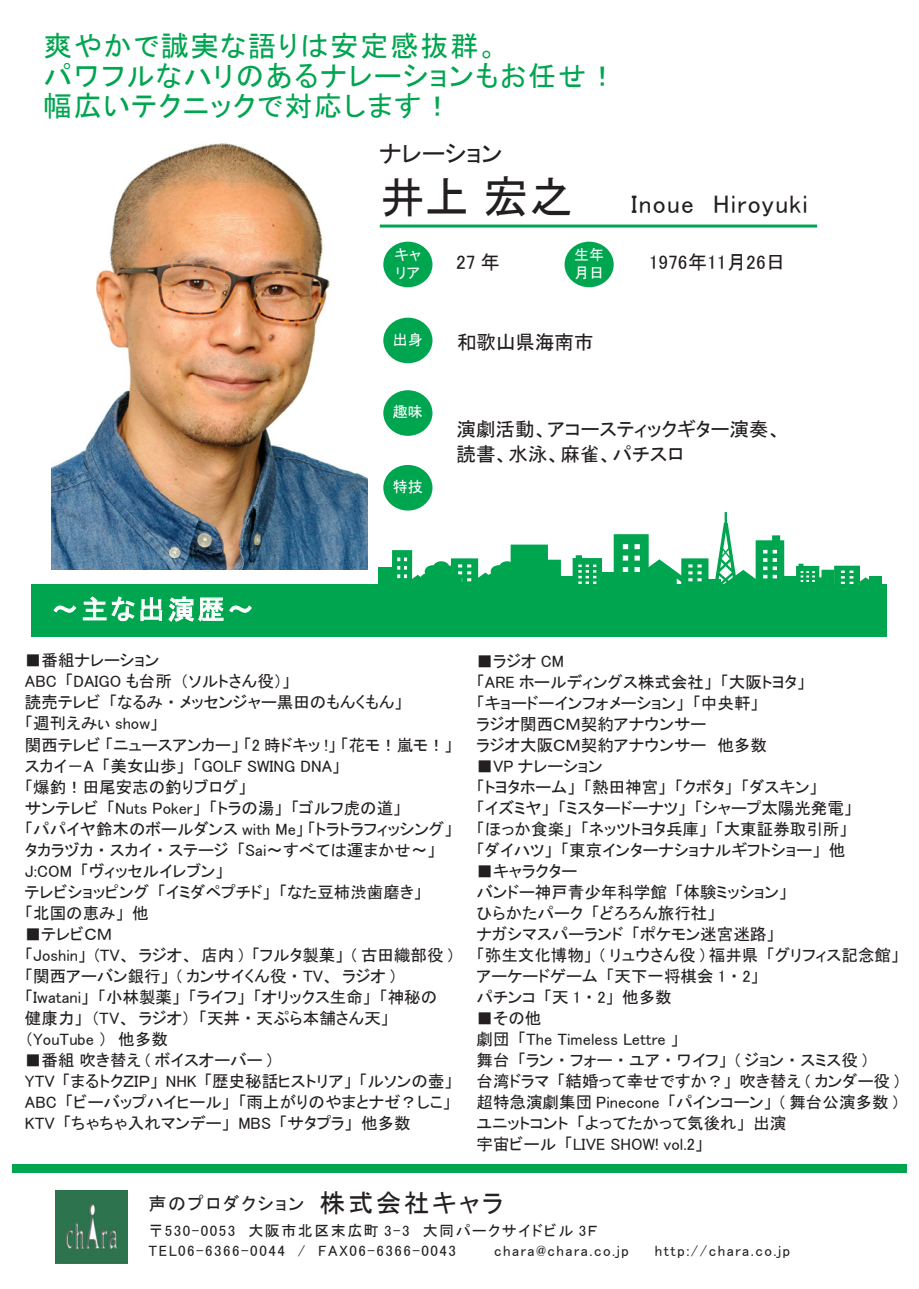
<style>
.page{position:relative;width:919px;height:1289px;background:#fff}
.page>*{position:absolute;margin:0;border:0;box-sizing:border-box;transform-origin:0 0}
.t1{font:45px "MS P Gothic";color:#231f20}
.t2{font:28.5px/30px "MS P Gothic";letter-spacing:.05em;color:#00a54f}
.t3{font:27px "MS P Gothic";letter-spacing:.1em;color:#fff}
.t4{font:25.5px "MS P Gothic";letter-spacing:.05em;color:#231f20}
.t5{font:24px "MS P Gothic";color:#231f20}
.t6{font:19.5px/25.5px "MS P Gothic";color:#231f20}
.t7{font:18px "MS P Gothic";letter-spacing:.1em;color:#231f20}
.t8{font:16.5px/21px "MS P Gothic";color:#231f20}
.t9{font:15px/19.5px "MS P Gothic";letter-spacing:.1em;color:#231f20}
.t10{font:15px/18px "MS P Gothic";color:#fff}
.s1{font-size:25.5px}
</style>
<div class="page">
<hr style="left:380px;top:224px;width:437px;height:3px;background:#00a54f">
<div style="left:564px;top:242px;width:49px;height:45px;background:#00a54f;border-radius:50%"></div>
<div style="left:383px;top:317px;width:49px;height:46px;background:#00a54f;border-radius:50%"></div>
<div style="left:383px;top:390px;width:49px;height:46px;background:#00a54f;border-radius:50%"></div>
<div style="left:383px;top:465px;width:49px;height:45px;background:#00a54f;border-radius:50%"></div>
<div style="left:383px;top:242px;width:49px;height:45px;background:#00a54f;border-radius:50%"></div>
<div style="left:32px;top:584px;width:855px;height:52px;background:#00a54f"></div>
<div style="left:560px;top:576px;width:15px;height:19px;background:#00a54f"></div>
<div style="left:378px;top:566px;width:16px;height:29px;background:#00a54f"></div>
<div style="left:783px;top:576px;width:15px;height:19px;background:#00a54f"></div>
<div style="left:869px;top:576px;width:13px;height:19px;background:#00a54f"></div>
<div style="left:599px;top:572px;width:15px;height:23px;background:#00a54f"></div>
<svg style="left:392px;top:544px;width:169px;height:40px"></svg>
<svg style="left:572px;top:555px;width:30px;height:29px"></svg>
<svg style="left:796px;top:563px;width:73px;height:21px"></svg>
<svg style="left:613px;top:512px;width:171px;height:72px"></svg>
<svg style="left:53px;top:605px;width:24px;height:8px"></svg>
<svg style="left:83px;top:596px;width:79px;height:25px"></svg>
<svg style="left:168px;top:596px;width:84px;height:26px"></svg>
<div style="left:12px;top:1164px;width:894px;height:8px;background:#00a54f"></div>
<img style="left:51px;top:143px;width:316px;height:426px">
<img style="left:55px;top:1190px;width:73px;height:73px">
<h2 class="t2" style="left:44px;top:30px;width:574px">爽やかで誠実な語りは安定感抜群。<br>パワフルなハリのあるナレーションもお任せ！幅広いテクニックで対応します！</h2>
<h3 class="t5" style="left:379px;top:141px;width:125px">ナレーション</h3>
<h1 class="t1" style="left:380px;top:174px;width:195px">井上 宏之</h1>
<p class="t10" style="left:394px;top:246px;width:28px">キャリア</p>
<p class="t10" style="left:574px;top:246px;width:31px">生年月日</p>
<p class="t6" style="left:456px;top:249px;width:45px">27 年</p>
<p class="t10" style="left:393px;top:330px;width:31px">出身</p>
<p class="t6" style="left:457px;top:329px;width:138px">和歌山県海南市</p>
<h3 class="t4" style="left:631px;top:191px;width:178px">Inoue　Hiroyuki</h3>
<p class="t6" style="left:648px;top:249px;width:138px">1976年11月26日</p>
<h3 class="t3" style="left:51px;top:595px;width:204px">～主な出演歴～</h3>
<p class="t10" style="left:393px;top:403px;width:31px">趣味</p>
<p class="t10" style="left:393px;top:477px;width:31px">特技</p>
<p class="t6" style="left:456px;top:416px;width:326px">演劇活動、アコースティックギター演奏、読書、水泳、麻雀、パチスロ</p>
<p class="t8" style="left:25px;top:650px;width:429px">■番組ナレーション<br>ABC 「DAIGO も台所（ソルトさん役）」<br>読売テレビ「なるみ・メッセンジャー黒田のもんくもん」<br>「週刊えみぃ show」<br>関西テレビ「ニュースアンカー」「2 時ドキッ !」「花モ！嵐モ！」スカイ－A 「美女山歩」「GOLF SWING DNA」<br>「爆釣！田尾安志の釣りブログ」<br>サンテレビ「Nuts Poker」「トラの湯」「ゴルフ虎の道」　<br>「パパイヤ鈴木のボールダンス with Me」「トラトラフィッシング」タカラヅカ・スカイ・ステージ「Sai〜すべては運まかせ〜」<br>J:COM 「ヴィッセルイレブン」<br>テレビショッピング「イミダペプチド」「なた豆柿渋歯磨き」<br>「北国の恵み」他</p>
<p class="t8" style="left:25px;top:923px;width:429px">■テレビＣＭ<br>「Joshin」 (TV、ラジオ、店内 ) 「フルタ製菓」 ( 古田織部役 )「関西アーバン銀行」 ( カンサイくん役・ TV、ラジオ )「Iwatani」「小林製薬」「ライフ」「オリックス生命」「神秘の健康力」（TV、ラジオ）「天丼・天ぷら本舗さん天」（YouTube ）　他多数</p>
<p class="t8" style="left:25px;top:1049px;width:429px">■番組 吹き替え ( ボイスオーバー )<br>YTV 「まるトクＺＩＰ」 NHK 「歴史秘話ヒストリア」「ルソンの壺」<br>ABC 「ビーバップハイヒール」「雨上がりのやまとナゼ？しこ」<br>KTV 「ちゃちゃ入れマンデー」 MBS 「サタプラ」他多数</p>
<p class="t8" style="left:476px;top:650px;width:330px">■ラジオ CM<br>「ARE ホールディングス株式会社」「大阪トヨタ」「キョードーインフォメーション」「中央軒」　<br>ラジオ関西ＣＭ契約アナウンサー<br>ラジオ大阪ＣＭ契約アナウンサー　他多数</p>
<p class="t8" style="left:476px;top:755px;width:377px">■VP ナレーション<br>「トヨタホーム」「熱田神宮」「クボタ」「ダスキン」<br>「イズミヤ」「ミスタードーナツ」「シャープ太陽光発電」「ほっか食楽」「ネッツトヨタ兵庫」「大東証券取引所」「ダイハツ」「東京インターナショナルギフトショー」他</p>
<p class="t8" style="left:476px;top:860px;width:424px">■キャラクター<br>バンドー神戸青少年科学館「体験ミッション」<br>ひらかたパーク「どろろん旅行社」<br>ナガシマスパーランド「ポケモン迷宮迷路」<br>「弥生文化博物」 ( リュウさん役 ) 福井県「グリフィス記念館」アーケードゲーム「天下一将棋会 1 ・ 2」<br>パチンコ「天 1 ・ 2」他多数</p>
<p class="t8" style="left:476px;top:1007px;width:424px">■その他<br>劇団「The Timeless Lettre 」<br>舞台「ラン・フォー・ユア・ワイフ」 ( ジョン・スミス役 )<br>台湾ドラマ「結婚って幸せですか？」吹き替え ( カンダー役 )超特急演劇集団 Pinecone 「パインコーン」 ( 舞台公演多数 )ユニットコント「よってたかって気後れ」出演<br>宇宙ビール「LIVE SHOW! vol.2」</p>
<p class="t7" style="left:148px;top:1194px;width:356px">声のプロダクション <span class="s1">株式会社キャラ</span></p>
<p class="t9" style="left:148px;top:1220px;width:450px">〒530-0053 大阪市北区末広町 3-3 大同パークサイドビル 3Ｆ<br>TEL06-6366-0044 / FAX06-6366-0043</p>
<p class="t9" style="left:494px;top:1240px;width:136px">chara@chara.co.jp</p>
<p class="t9" style="left:654px;top:1240px;width:137px">http://chara.co.jp</p>
</div>
